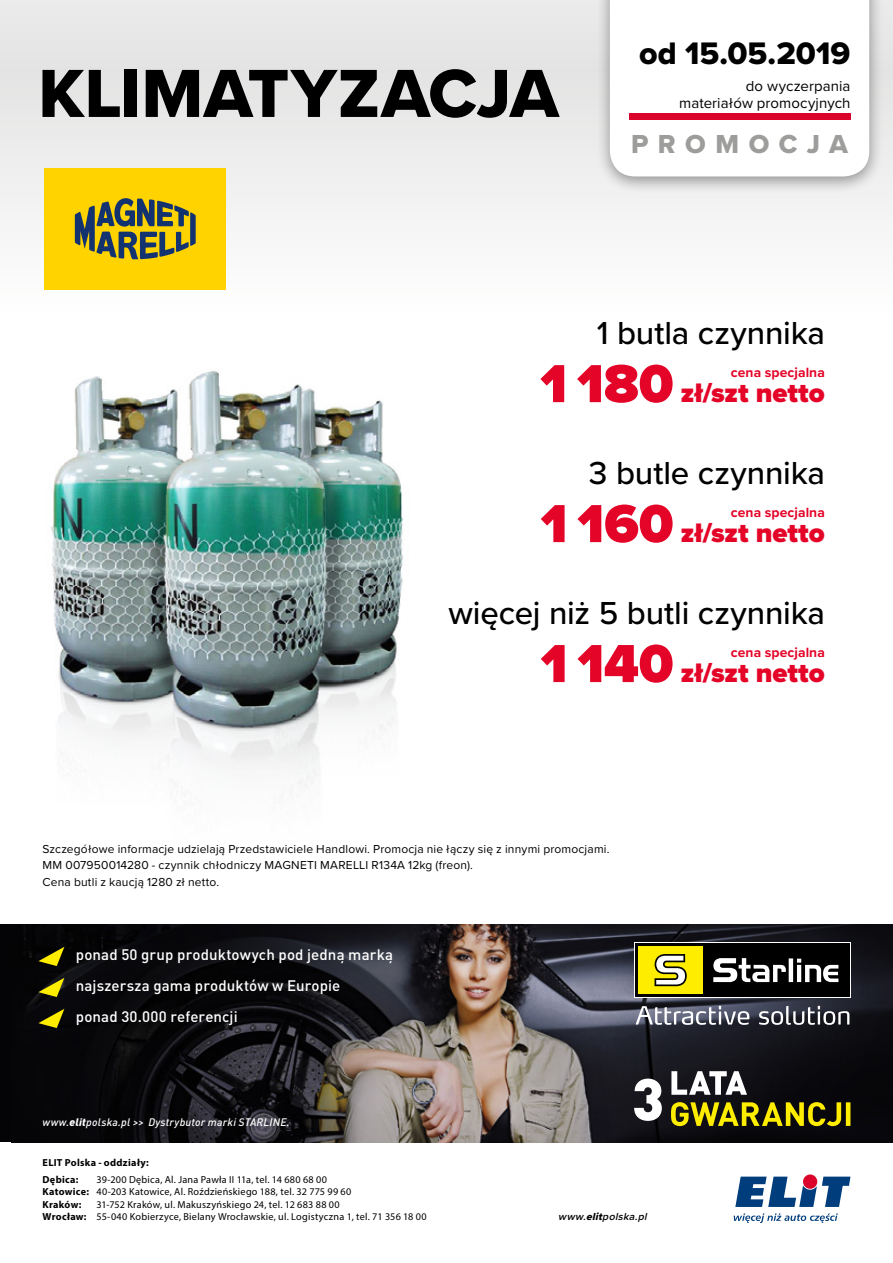
<style>
.page{position:relative;width:893px;height:1263px;background:#fff}
.page>*{position:absolute;margin:0;border:0;box-sizing:border-box;transform-origin:0 0}
.t1{font:70.5px "Proxima Nova Extrabld";color:#000}
.t2{font:500 33px "Proxima Nova";letter-spacing:-.005em;color:#000}
.t3{font:32.25px "Proxima Nova Extrabld";color:#000}
.t4{font:900 27.75px "Proxima Nova";color:#e40428}
.t5{font:27px "Proxima Nova Extrabld";letter-spacing:.35em;color:#9d9d9c}
.t6{font:500 15px/30.9px "DIN Pro";letter-spacing:.01em;color:#fff}
.t7{font:15px/16.5px "Proxima Nova";letter-spacing:.005em;color:#000;text-align:right}
.t8{font:700 13.8px "Proxima Nova";letter-spacing:.005em;color:#e40428}
.t9{font:12px/16.5px "Proxima Nova";letter-spacing:.015em;color:#000}
.t10{font:italic 500 10.8px "DIN Pro";letter-spacing:.02em;color:#fff}
.t11{font:italic 600 10.5px "Proxima Nova";color:#000}
.t12{font:10.2px/12.6px "Myriad Pro";letter-spacing:.025em;color:#000}
.t13{font:700 10.2px/16.8px "Myriad Pro";letter-spacing:.03em;color:#000}
.s1{font-size:55.5px}
.s2{font-weight:900}
.s3{font-weight:700}
.s4{font-family:"Proxima Nova Extrabld";font-weight:400}
</style>
<div class="page">
<div style="left:0;top:0;width:893px;height:318px;background:linear-gradient(to bottom,#e1e1e1,#fdfdfd)"></div>
<svg style="left:735px;top:1176px;width:115px;height:31px"></svg>
<div style="left:803px;top:1174px;width:14px;height:15px;background:#db052c;border-radius:50%"></div>
<svg style="left:734px;top:1213px;width:104px;height:10px"></svg>
<div style="left:595px;top:0;width:288px;height:195px;background:#000;opacity:.4"></div>
<svg style="left:610px;top:0;width:259px;height:176px"></svg>
<div style="left:629px;top:114px;width:221px;height:6px;background:#db052c"></div>
<img style="left:12px;top:924px;width:881px;height:218px">
<div style="left:634px;top:942px;width:216px;height:56px;background:#fff"></div>
<div style="left:635px;top:943px;width:214px;height:54px;background:#000"></div>
<svg style="left:713px;top:958px;width:125px;height:24px"></svg>
<div style="left:638px;top:946px;width:65px;height:48px;background:#ffed00"></div>
<svg style="left:654px;top:954px;width:33px;height:32px"></svg>
<svg style="left:636px;top:1006px;width:213px;height:19px"></svg>
<svg style="left:38px;top:947px;width:26px;height:19px"></svg>
<svg style="left:38px;top:978px;width:26px;height:19px"></svg>
<svg style="left:38px;top:1009px;width:26px;height:19px"></svg>
<svg style="left:671px;top:1102px;width:179px;height:24px;background:#7e7508"></svg>
<svg style="left:671px;top:1071px;width:76px;height:24px"></svg>
<svg style="left:634px;top:1078px;width:28px;height:43px"></svg>
<img style="left:51px;top:370px;width:353px;height:417px">
<div style="left:44px;top:168px;width:182px;height:121px;background:#ffd300"></div>
<svg style="left:75px;top:198px;width:121px;height:61px"></svg>
<h1 class="t1" style="left:38px;top:41px;width:522px">KLIMATYZACJA</h1>
<h3 class="t3" style="left:639px;top:29px;width:213px">od 15.05.2019</h3>
<h3 class="t7" style="left:679px;top:77px;width:173px">do wyczerpania materiałów promocyjnych</h3>
<h3 class="t5" style="left:631px;top:124px;width:218px">PROMOCJA</h3>
<h2 class="t2" style="left:597px;top:309px;width:230px">1 butla czynnika</h2>
<h3 class="t4" style="left:540px;top:372px;width:286px"><span class="s1">1 180</span> zł/szt netto</h3>
<h3 class="t8" style="left:731px;top:362px;width:96px">cena specjalna</h3>
<h2 class="t2" style="left:589px;top:449px;width:238px">3 butle czynnika</h2>
<h3 class="t4" style="left:541px;top:512px;width:286px"><span class="s1">1 160</span> zł/szt netto</h3>
<h3 class="t8" style="left:731px;top:502px;width:96px">cena specjalna</h3>
<h2 class="t2" style="left:448px;top:589px;width:378px">więcej niż 5 butli czynnika</h2>
<h3 class="t4" style="left:541px;top:652px;width:286px"><span class="s1">1 140</span> zł/szt netto</h3>
<h3 class="t8" style="left:731px;top:642px;width:96px">cena specjalna</h3>
<p class="t9" style="left:43px;top:840px;width:568px">Szczegółowe informacje udzielają Przedstawiciele Handlowi. Promocja nie łączy się z innymi promocjami.<br>MM 007950014280 - czynnik chłodniczy MAGNETI MARELLI R134A 12kg (freon).<br>Cena butli z kaucją 1280 zł netto.</p>
<h3 class="t6" style="left:76px;top:938px;width:319px">ponad 50 grup produktowych pod jedną marką najszersza gama produktów w Europie<br>ponad 30.000 referencji</h3>
<p class="t10" style="left:43px;top:1113px;width:249px">www.<span class="s2">elit</span>polska.pl &gt;&gt; Dystrybutor marki STARLINE.</p>
<p class="t13" style="left:43px;top:1153px;width:108px">ELIT Polska - oddziały:<br>Dębica:</p>
<p class="t12" style="left:43px;top:1173px;width:310px;text-indent:54px">39-200 Dębica, Al. Jana Pawła II 11a, tel. 14 680 68 00<br><span class="s3">Katowice:</span> 40-203 Katowice, Al. Roździeńskiego 188, tel. 32 775 99 60<br><span class="s3">Kraków:</span></p>
<p class="t12" style="left:43px;top:1198px;width:386px;text-indent:54px">31-752 Kraków, ul. Makuszyńskiego 24, tel. 12 683 88 00<br><span class="s3">Wrocław:</span> 55-040 Kobierzyce, Bielany Wrocławskie, ul. Logistyczna 1, tel. 71 356 18 00</p>
<p class="t11" style="left:558px;top:1209px;width:93px">www.<span class="s4">elit</span>polska.pl</p>
</div>
